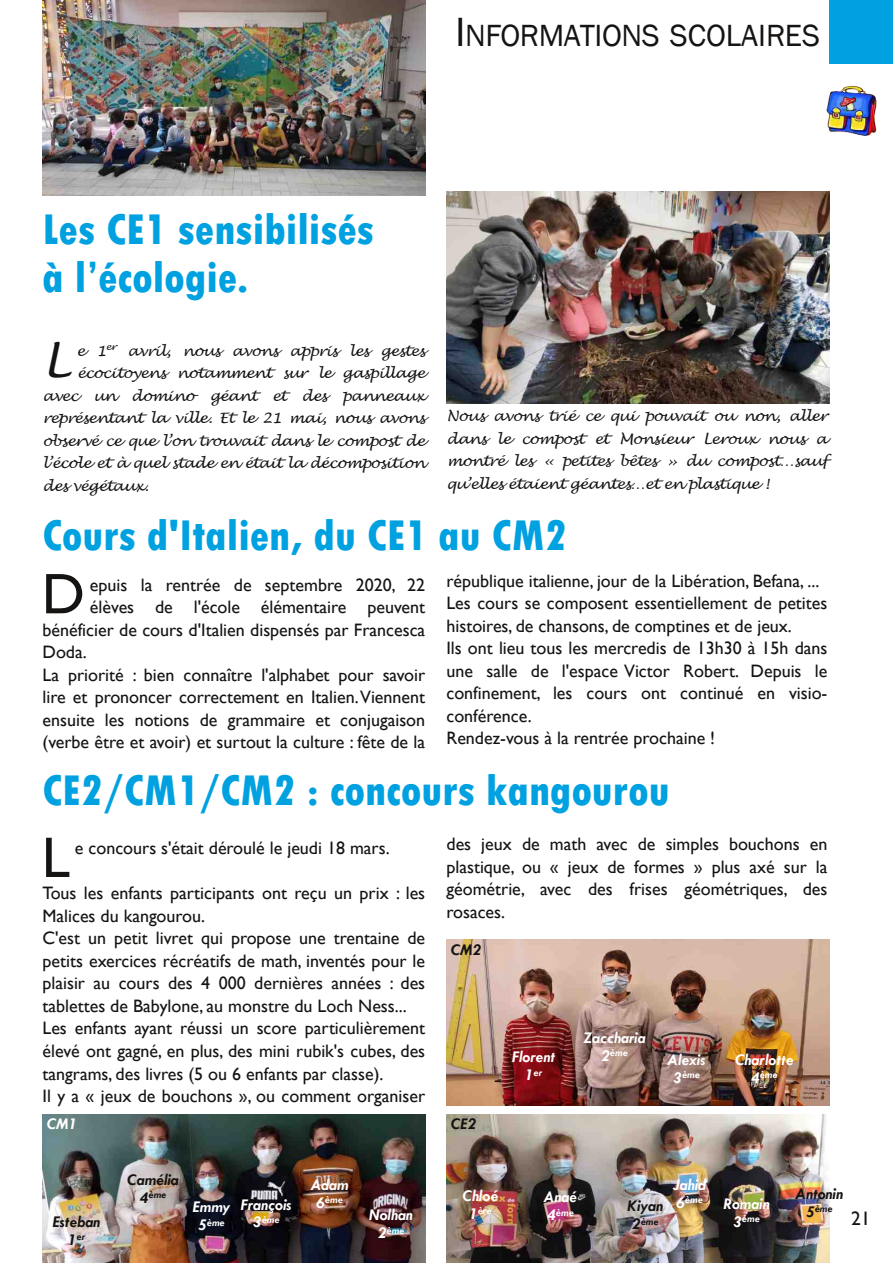
<style>
.page{position:relative;width:893px;height:1263px;background:#fff}
.page>*{position:absolute;margin:0;border:0;box-sizing:border-box;transform-origin:0 0}
.t1{font:57.6px "Gill Sans";color:#161413}
.t2{font:57.45px "Gill Sans";color:#161413}
.t3{font:800 condensed 45px/48.8px "Tw Cen";color:#00a1e0}
.t4{font:italic 44.25px "Lucida Handwriting";color:#161413;scale:1.05 1}
.t5{font:31.5px "Franklin Gothic";letter-spacing:-.015em;color:#161413}
.t6{font:19.5px "Gill Sans";color:#161413}
.t7{font:18px/22.5px "Gill Sans";color:#161413}
.t8{font:italic 700 16.5px/19px "Tw Cen";color:#fff}
.t9{font:italic 700 16.5px "Tw Cen";color:#161413}
.t10{font:italic 14.25px/22.5px "Lucida Handwriting";letter-spacing:-.04em;color:#161413;text-align:justify;scale:1.05 1}
.t11{font:italic 700 10.95px "Tw Cen";color:#fff}
.t12{font:italic 700 10.95px "Tw Cen";color:#161413}
.s1{font-size:42px}
.s2{font-size:16.5px}
</style>
<div class="page">
<div style="left:829px;top:0;width:64px;height:64px;background:#00a1e0"></div>
<img style="left:826px;top:85px;width:51px;height:51px">
<img style="left:446px;top:191px;width:383px;height:213px">
<img style="left:446px;top:940px;width:383px;height:166px">
<img style="left:43px;top:1114px;width:382px;height:149px">
<img style="left:446px;top:1114px;width:383px;height:149px">
<img style="left:43px;top:0;width:382px;height:196px">
<h3 class="t5" style="left:455px;top:17px;width:366px"><span class="s1">I</span>NFORMATIONS SCOLAIRES</h3>
<h3 class="t3" style="left:43px;top:204px;width:333px">Les CE1 sensibilisés à l’écologie.</h3>
<h3 class="t4" style="left:42px;top:332px;width:29px">L</h3>
<p class="t10" style="left:76px;top:339px;width:334px">e 1<sup>er</sup> avril, nous avons appris les gestes</p>
<p class="t10" style="left:77px;top:362px;width:333px">écocitoyens notamment sur le gaspillage</p>
<p class="t10" style="left:43px;top:384px;width:366px">avec un domino géant et des panneaux</p>
<p class="t10" style="left:43px;top:407px;width:366px">représentant la ville. Et le 21 mai, nous avons</p>
<p class="t10" style="left:43px;top:429px;width:366px">observé ce que l’on trouvait dans le compost de</p>
<p class="t10" style="left:43px;top:452px;width:366px">l’école et à quel stade en était la décomposition</p>
<p class="t10" style="left:43px;top:474px;width:103px">des végétaux.</p>
<p class="t10" style="left:446px;top:405px;width:364px">Nous avons trié ce qui pouvait ou non, aller dans le compost et Monsieur Leroux nous a montré les « petites bêtes » du compost…sauf qu’elles étaient géantes…et en plastique !</p>
<h3 class="t3" style="left:43px;top:510px;width:526px">Cours d'Italien, du CE1 au CM2</h3>
<h1 class="t1" style="left:42px;top:560px;width:45px">D</h1>
<p class="t7" style="left:90px;top:573px;width:337px">epuis la rentrée de septembre 2020, 22</p>
<p class="t7" style="left:90px;top:596px;width:337px">élèves de l'école élémentaire peuvent</p>
<p class="t7" style="left:43px;top:618px;width:384px">bénéficier de cours d'Italien dispensés par Francesca</p>
<p class="t7" style="left:43px;top:641px;width:46px">Doda.</p>
<p class="t7" style="left:43px;top:663px;width:384px">La priorité : bien connaître l'alphabet pour savoir</p>
<p class="t7" style="left:43px;top:686px;width:384px">lire et prononcer correctement en Italien.Viennent</p>
<p class="t7" style="left:43px;top:708px;width:384px">ensuite les notions de grammaire et conjugaison</p>
<p class="t7" style="left:43px;top:731px;width:384px">(verbe être et avoir) et surtout la culture : fête de la</p>
<p class="t7" style="left:446px;top:569px;width:382px">république italienne, jour de la Libération, Befana, ...<br>Les cours se composent essentiellement de petites histoires, de chansons, de comptines et de jeux.<br>Ils ont lieu tous les mercredis de 13h30 à 15h dans une salle de l'espace Victor Robert. Depuis le confinement, les cours ont continué en visio&shy;conférence.<br>Rendez-vous à la rentrée prochaine !</p>
<h3 class="t3" style="left:43px;top:766px;width:629px">CE2/CM1/CM2 : concours kangourou</h3>
<h2 class="t2" style="left:42px;top:823px;width:30px">L</h2>
<p class="t7" style="left:75px;top:837px;width:316px">e concours s'était déroulé le jeudi 18 mars.</p>
<p class="t7" style="left:43px;top:882px;width:384px">Tous les enfants participants ont reçu un prix : les Malices du kangourou.<br>C'est un petit livret qui propose une trentaine de petits exercices récréatifs de math, inventés pour le plaisir au cours des 4 000 dernières années : des tablettes de Babylone, au monstre du Loch Ness...<br>Les enfants ayant réussi un score particulièrement élevé ont gagné, en plus, des mini rubik's cubes, des tangrams, des livres (5 ou 6 enfants par classe).<br>Il y a « jeux de bouchons », ou comment organiser</p>
<p class="t7" style="left:446px;top:832px;width:382px;text-align:justify">des jeux de math avec de simples bouchons en plastique, ou « jeux de formes » plus axé sur la géométrie, avec des frises géométriques, des rosaces.</p>
<p class="t9" style="left:451px;top:941px;width:32px">CM2</p>
<p class="t8" style="left:512px;top:1048px;width:45px">Florent</p>
<p class="t11" style="left:525px;top:1066px;width:19px"><span class="s2">1</span>er</p>
<p class="t8" style="left:583px;top:1028px;width:64px">Zaccharia</p>
<p class="t11" style="left:601px;top:1047px;width:28px"><span class="s2">2</span>ème</p>
<p class="t8" style="left:668px;top:1050px;width:39px">Alexis</p>
<p class="t11" style="left:673px;top:1069px;width:28px"><span class="s2">3</span>ème</p>
<p class="t8" style="left:735px;top:1050px;width:60px">Charlotte</p>
<p class="t11" style="left:751px;top:1069px;width:28px"><span class="s2">4</span>ème</p>
<p class="t8" style="left:47px;top:1114px;width:32px">CM1</p>
<p class="t9" style="left:451px;top:1115px;width:27px">CE2</p>
<p class="t9" style="left:53px;top:1213px;width:49px">Esteban</p>
<p class="t12" style="left:68px;top:1231px;width:19px"><span class="s2">1</span>er</p>
<p class="t9" style="left:127px;top:1171px;width:53px">Camélia</p>
<p class="t12" style="left:140px;top:1189px;width:28px"><span class="s2">4</span>ème</p>
<p class="t8" style="left:193px;top:1197px;width:39px">Emmy</p>
<p class="t11" style="left:198px;top:1216px;width:28px"><span class="s2">5</span>ème</p>
<p class="t8" style="left:241px;top:1195px;width:52px">François</p>
<p class="t11" style="left:253px;top:1213px;width:28px"><span class="s2">3</span>ème</p>
<p class="t8" style="left:311px;top:1175px;width:39px">Adam</p>
<p class="t11" style="left:316px;top:1194px;width:28px"><span class="s2">6</span>ème</p>
<p class="t8" style="left:369px;top:1205px;width:45px">Nolhan</p>
<p class="t11" style="left:378px;top:1224px;width:28px"><span class="s2">2</span>ème</p>
<p class="t8" style="left:462px;top:1186px;width:37px">Chloé</p>
<p class="t11" style="left:469px;top:1205px;width:24px"><span class="s2">1</span>ère</p>
<p class="t8" style="left:544px;top:1188px;width:35px">Anaé</p>
<p class="t11" style="left:547px;top:1206px;width:28px"><span class="s2">4</span>ème</p>
<p class="t9" style="left:628px;top:1197px;width:37px">Kiyan</p>
<p class="t12" style="left:632px;top:1215px;width:28px"><span class="s2">2</span>ème</p>
<p class="t8" style="left:673px;top:1175px;width:98px">Jahid<br>6<sup>ème</sup> Romain</p>
<p class="t11" style="left:733px;top:1213px;width:28px"><span class="s2">3</span>ème</p>
<p class="t9" style="left:796px;top:1184px;width:49px">Antonin</p>
<p class="t12" style="left:806px;top:1203px;width:28px"><span class="s2">5</span>ème</p>
<p class="t6" style="left:851px;top:1207px;width:21px">21</p>
</div>
